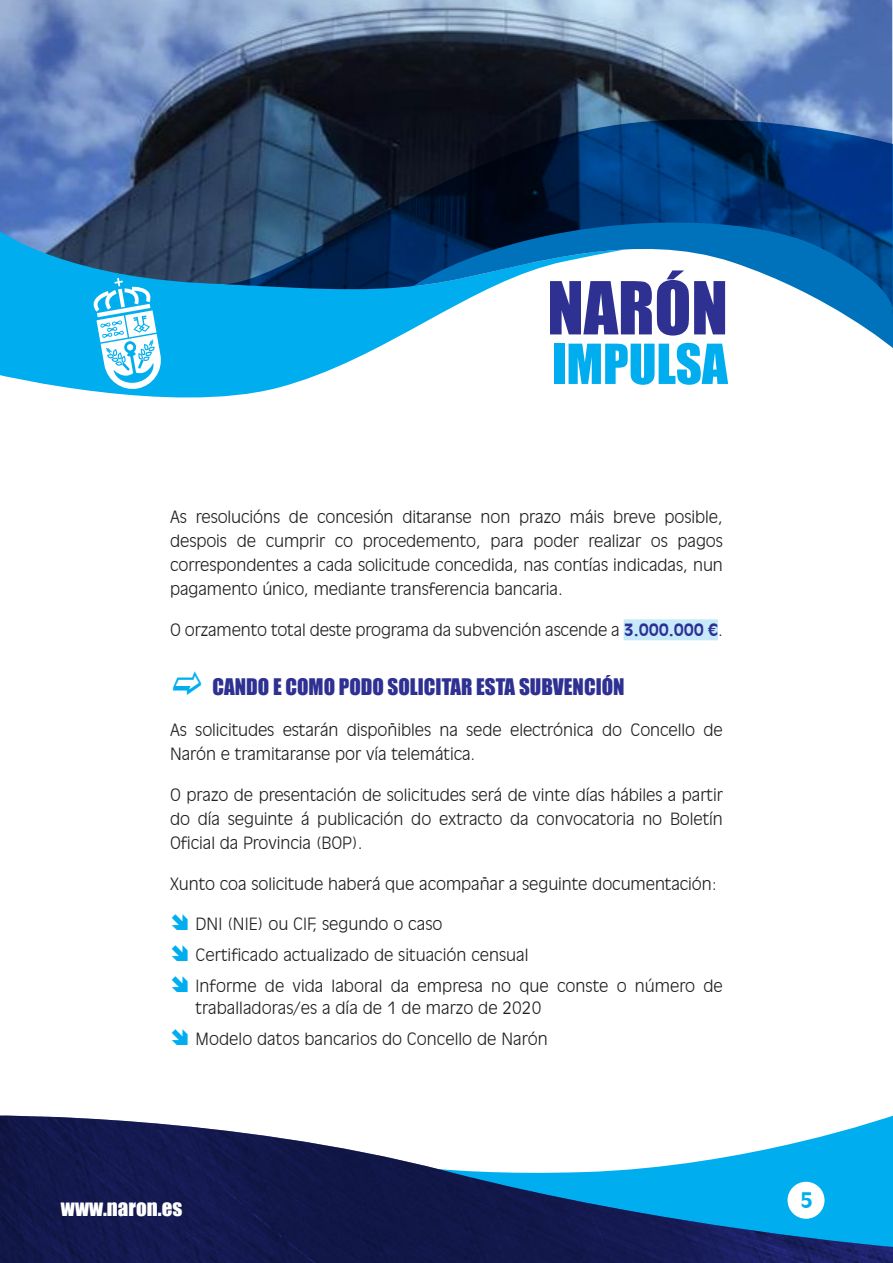
<style>
.page{position:relative;width:893px;height:1263px;background:#fff}
.page>*{position:absolute;margin:0;border:0;box-sizing:border-box;transform-origin:0 0}
.t1{font:67.5px "Impact";color:#2e3092}
.t2{font:51px "Impact";color:#00aeef}
.t3{font:21px "Impact";color:#2e3092}
.t4{font:21px "Impact";color:#fff}
.t5{font:700 21px "Incised 901 BT";color:#00aeef}
.t6{font:300 16.5px/24px "Incised 901 BT";letter-spacing:-.005em;color:#231f20}
.s1{font-weight:700;color:#2e3092}
</style>
<div class="page">
<img style="left:0;top:0;width:893px;height:231px">
<svg style="left:0;top:231px;width:377px;height:167px;background:#2ca2d3"></svg>
<svg style="left:224px;top:118px;width:669px;height:230px"></svg>
<svg style="left:88px;top:278px;width:75px;height:113px"></svg>
<img style="left:0;top:1115px;width:893px;height:148px">
<div style="left:787px;top:1182px;width:37px;height:37px;background:#fff;border-radius:50%"></div>
<div style="left:624px;top:619px;width:94px;height:21px;background:#c6eafa"></div>
<h1 class="t1" style="left:547px;top:256px;width:182px">NARÓN</h1>
<h2 class="t2" style="left:552px;top:324px;width:178px">IMPULSA</h2>
<p class="t6" style="left:170px;top:505px;width:554px;text-align:justify">As resolucións de concesión ditaranse non prazo máis breve posible, despois de cumprir co procedemento, para poder realizar os pagos correspondentes a cada solicitude concedida, nas contías indicadas, nun pagamento único, mediante transferencia bancaria.</p>
<p class="t6" style="left:170px;top:618px;width:554px">O orzamento total deste programa da subvención ascende a <span class="s1">3.000.000 €</span>.</p>
<p class="t3" style="left:213px;top:670px;width:24px">CANDO</p>
<p class="t3" style="left:273px;top:670px;width:26px">ECOMO</p>
<p class="t3" style="left:339px;top:670px;width:12px">PODO</p>
<p class="t3" style="left:388px;top:670px;width:11px">SOLICITAR</p>
<p class="t3" style="left:476px;top:670px;width:11px">ESTA</p>
<p class="t3" style="left:519px;top:670px;width:12px">SUBVENCIÓN</p>
<p class="t6" style="left:170px;top:718px;width:554px">As solicitudes estarán dispoñibles na sede electrónica do Concello de<br>Narón e tramitaranse por vía telemática.</p>
<p class="t6" style="left:170px;top:783px;width:554px;text-align:justify">O prazo de presentación de solicitudes será de vinte días hábiles a partir do día seguinte á publicación do extracto da convocatoria no Boletín Oficial da Provincia (BOP).</p>
<p class="t6" style="left:170px;top:872px;width:548px">Xunto coa solicitude haberá que acompañar a seguinte documentación:</p>
<p class="t6" style="left:196px;top:908px;width:529px;line-height:31px">DNI (NIE) ou CIF, segundo o caso<br>Certificado actualizado de situación censual<br>Informe de vida laboral da empresa no que conste o número de</p>
<p class="t6" style="left:196px;top:993px;width:354px;line-height:31px">traballadoras/es a día de 1 de marzo de 2020<br>Modelo datos bancarios do Concello de Narón</p>
<p class="t4" style="left:61px;top:1191px;width:123px">WWW.NARON.ES</p>
<p class="t5" style="left:800px;top:1187px;width:14px">5</p>
</div>
